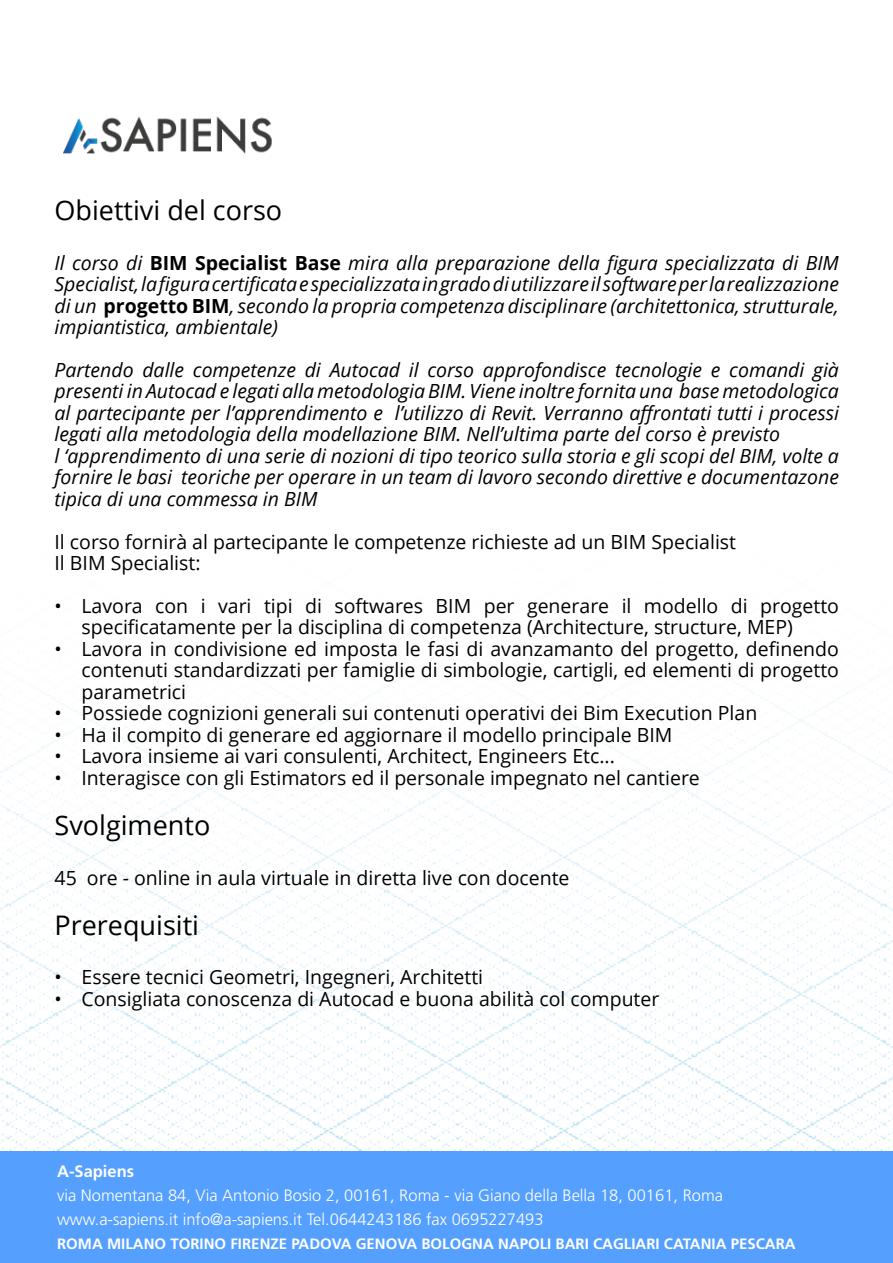
<style>
.page{position:relative;width:893px;height:1263px;background:#fff}
.page>*{position:absolute;margin:0;border:0;box-sizing:border-box;transform-origin:0 0}
.t1{font:27px "Open Sans";color:#000}
.t2{font:italic 19.5px/21.5px "Open Sans";color:#000;text-align:justify}
.t3{font:19.5px/21.5px "Open Sans";color:#000}
.t4{font:300 16.5px/24px "Frutiger LT Std";color:#fff}
.t5{font:700 16.5px "Frutiger LT Std";color:#fff}
.t6{font:700 15px "Frutiger LT Std";color:#fff}
.s1{font-weight:700;font-style:normal}
</style>
<div class="page">
<img style="left:0;top:651px;width:893px;height:499px">
<img style="left:63px;top:116px;width:209px;height:38px">
<div style="left:1px;top:1151px;width:891px;height:112px;background:#55a0ff"></div>
<div style="left:886px;top:1151px;width:7px;height:112px;background:#55a0ff"></div>
<h1 class="t1" style="left:55px;top:191px;width:229px">Obiettivi del corso</h1>
<p class="t2" style="left:55px;top:251px;width:786px">Il corso di <span class="s1">BIM Specialist Base</span> mira alla preparazione della figura specializzata di BIM Specialist, la figura certificata e specializzata in grado di utilizzare il software per la realizzazione di un <span class="s1">progetto BIM</span>, secondo la propria competenza disciplinare (architettonica, strutturale, impiantistica, ambientale)</p>
<p class="t2" style="left:55px;top:359px;width:786px;text-align:left">Partendo dalle competenze di Autocad il corso approfondisce tecnologie e comandi già presenti in Autocad e legati alla metodologia BIM. Viene inoltre fornita una base metodologica al partecipante per l’apprendimento e l’utilizzo di Revit. Verranno affrontati tutti i processi legati alla metodologia della modellazione BIM. Nell’ultima parte del corso è previsto<br>l ‘apprendimento di una serie di nozioni di tipo teorico sulla storia e gli scopi del BIM, volte a fornire le basi teoriche per operare in un team di lavoro secondo direttive e documentazone tipica di una commessa in BIM</p>
<p class="t3" style="left:55px;top:530px;width:683px">Il corso fornirà al partecipante le competenze richieste ad un BIM Specialist<br>Il BIM Specialist:</p>
<p class="t3" style="left:82px;top:595px;width:759px;text-indent:-27px">• Lavora con i vari tipi di softwares BIM per generare il modello di progetto specificatamente per la disciplina di competenza (Architecture, structure, MEP)</p>
<p class="t3" style="left:82px;top:638px;width:759px;text-align:justify;text-indent:-27px">• Lavora in condivisione ed imposta le fasi di avanzamanto del progetto, definendo contenuti standardizzati per famiglie di simbologie, cartigli, ed elementi di progetto parametrici</p>
<p class="t3" style="left:55px;top:702px;width:704px">• Possiede cognizioni generali sui contenuti operativi dei Bim Execution Plan</p>
<p class="t3" style="left:55px;top:723px;width:619px">• Ha il compito di generare ed aggiornare il modello principale BIM</p>
<p class="t3" style="left:55px;top:745px;width:562px">• Lavora insieme ai vari consulenti, Architect, Engineers Etc...</p>
<p class="t3" style="left:55px;top:766px;width:647px">• Interagisce con gli Estimators ed il personale impegnato nel cantiere</p>
<h1 class="t1" style="left:55px;top:806px;width:157px">Svolgimento</h1>
<p class="t3" style="left:55px;top:866px;width:517px">45 ore - online in aula virtuale in diretta live con docente</p>
<h1 class="t1" style="left:55px;top:906px;width:146px">Prerequisiti</h1>
<p class="t3" style="left:55px;top:966px;width:430px">• Essere tecnici Geometri, Ingegneri, Architetti</p>
<p class="t3" style="left:55px;top:987px;width:606px">• Consigliata conoscenza di Autocad e buona abilità col computer</p>
<p class="t5" style="left:57px;top:1161px;width:79px">A-Sapiens</p>
<p class="t4" style="left:57px;top:1183px;width:667px">via Nomentana 84, Via Antonio Bosio 2, 00161, Roma - via Giano della Bella 18, 00161, Roma www.a-sapiens.it info@a-sapiens.it Tel.0644243186 fax 0695227493</p>
<p class="t6" style="left:57px;top:1235px;width:740px">ROMA MILANO TORINO FIRENZE PADOVA GENOVA BOLOGNA NAPOLI BARI CAGLIARI CATANIA PESCARA</p>
</div>
